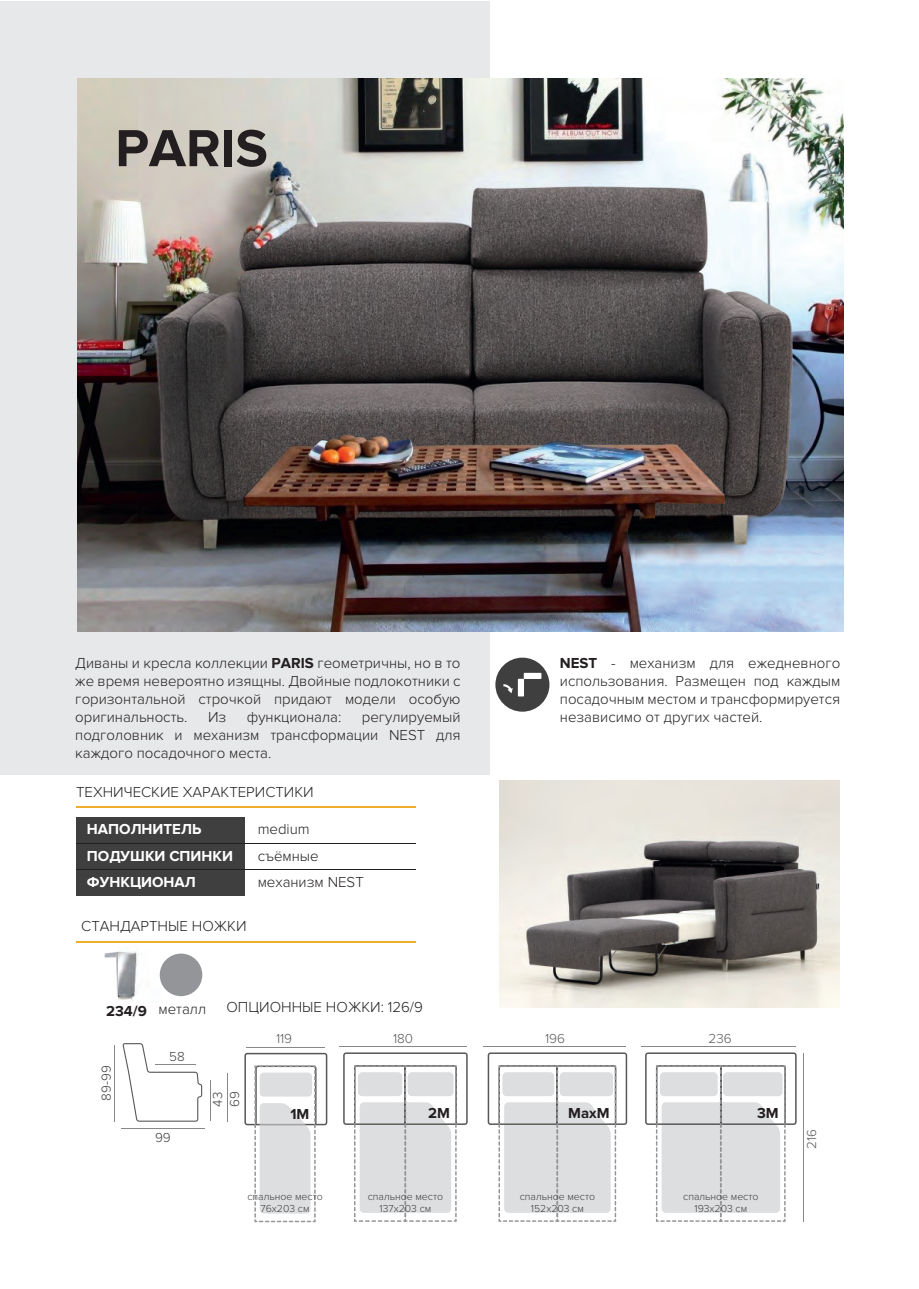
<style>
.page{position:relative;width:919px;height:1289px;background:#fff}
.page>*{position:absolute;margin:0;border:0;box-sizing:border-box;transform-origin:0 0}
.t1{font:700 54px "Proxima Nova";color:#231f20}
.t2{font:300 15px/18px "Proxima Nova";color:#231f20;text-align:justify}
.t3{font:700 15px "Proxima Nova";color:#fff}
.t4{font:700 15px "Proxima Nova";color:#231f20}
.t5{font:300 13.5px "Proxima Nova";color:#58595b}
.t6{font:300 13.5px/17.1px "Proxima Nova";color:#3f3f40}
.t7{font:300 10.5px/12.6px "Proxima Nova";color:#3f3f40;text-align:center}
.s1{font-weight:700}
</style>
<div class="page">
<div style="left:0;top:1px;width:489px;height:773px;background:#e7e8e9"></div>
<img style="left:78px;top:79px;width:765px;height:552px">
<hr style="left:76px;top:940px;width:340px;height:2px;background:#efae2a">
<div style="left:76px;top:817px;width:168px;height:26px;background:#3f3f40"></div>
<hr style="left:76px;top:806px;width:340px;height:2px;background:#efae2a">
<div style="left:76px;top:843px;width:168px;height:27px;background:#3f3f40"></div>
<div style="left:76px;top:869px;width:168px;height:26px;background:#3f3f40"></div>
<hr style="left:76px;top:843px;width:340px;height:1px;background:#231f20">
<hr style="left:76px;top:869px;width:340px;height:1px;background:#231f20">
<div style="left:495px;top:657px;width:54px;height:54px;background:#3f3f40;border-radius:50%"></div>
<div style="left:523px;top:673px;width:18px;height:6px;background:#fff"></div>
<div style="left:518px;top:678px;width:6px;height:18px;background:#fff"></div>
<svg style="left:503px;top:684px;width:9px;height:9px"></svg>
<img style="left:104px;top:951px;width:57px;height:50px">
<div style="left:160px;top:953px;width:42px;height:43px;background:#939598;border-radius:50%"></div>
<img style="left:499px;top:780px;width:340px;height:227px">
<hr style="left:121px;top:1127px;width:84px;height:1px;background:#898888">
<hr style="left:114px;top:1044px;width:1px;height:77px;background:#898888">
<hr style="left:210px;top:1080px;width:1px;height:41px;background:#898888">
<hr style="left:227px;top:1073px;width:1px;height:48px;background:#898888">
<svg style="left:123px;top:1043px;width:79px;height:78px"></svg>
<hr style="left:339px;top:1046px;width:128px;height:1px;background:#898888">
<svg style="left:343px;top:1052px;width:124px;height:169px"></svg>
<div style="left:358px;top:1072px;width:44px;height:24px;background:#dddee0;border-radius:4px"></div>
<div style="left:407px;top:1072px;width:46px;height:24px;background:#dddee0;border-radius:4px"></div>
<hr style="left:483px;top:1046px;width:143px;height:1px;background:#898888">
<svg style="left:487px;top:1052px;width:140px;height:169px"></svg>
<div style="left:502px;top:1072px;width:52px;height:24px;background:#dddee0;border-radius:4px"></div>
<div style="left:559px;top:1072px;width:54px;height:24px;background:#dddee0;border-radius:4px"></div>
<hr style="left:641px;top:1046px;width:154px;height:1px;background:#898888">
<svg style="left:645px;top:1052px;width:151px;height:169px"></svg>
<div style="left:659px;top:1072px;width:58px;height:24px;background:#dddee0;border-radius:4px"></div>
<div style="left:723px;top:1072px;width:59px;height:24px;background:#dddee0;border-radius:4px"></div>
<hr style="left:247px;top:1046px;width:78px;height:1px;background:#898888">
<svg style="left:244px;top:1052px;width:83px;height:170px"></svg>
<hr style="left:803px;top:1053px;width:1px;height:168px;background:#898888">
<h1 class="t1" style="left:115px;top:117px;width:154px">PARIS</h1>
<p class="t2" style="left:75px;top:654px;width:387px">Диваны и кресла коллекции <span class="s1">PARIS</span> геометричны, но в то же время невероятно изящны. Двойные подлокотники с горизонтальной строчкой придают модели особую оригинальность.</p>
<p class="t2" style="left:208px;top:708px;width:20px">Из</p>
<p class="t2" style="left:247px;top:708px;width:96px">функционала:</p>
<p class="t2" style="left:75px;top:708px;width:387px;text-indent:286px">регулируемый подголовник и механизм трансформации NEST для каждого посадочного места.</p>
<p class="t2" style="left:76px;top:782px;width:239px">ТЕХНИЧЕСКИЕ ХАРАКТЕРИСТИКИ</p>
<p class="t3" style="left:87px;top:820px;width:116px">НАПОЛНИТЕЛЬ</p>
<p class="t2" style="left:258px;top:820px;width:54px">medium</p>
<p class="t3" style="left:87px;top:847px;width:147px">ПОДУШКИ СПИНКИ</p>
<p class="t2" style="left:258px;top:846px;width:63px">съёмные</p>
<p class="t3" style="left:87px;top:873px;width:110px">ФУНКЦИОНАЛ</p>
<p class="t2" style="left:258px;top:872px;width:108px">механизм NEST</p>
<p class="t2" style="left:81px;top:916px;width:167px">СТАНДАРТНЫЕ НОЖКИ</p>
<p class="t2" style="left:106px;top:999px;width:102px"><span class="s1">234/9</span> металл</p>
<p class="t6" style="left:98px;top:1100px;width:37px;rotate:-90deg">89-99</p>
<p class="t6" style="left:169px;top:1048px;width:17px">58</p>
<p class="t6" style="left:155px;top:1128px;width:17px">99</p>
<p class="t2" style="left:226px;top:998px;width:198px">ОПЦИОННЫЕ НОЖКИ: 126/9</p>
<p class="t6" style="left:209px;top:1106px;width:17px;rotate:-90deg">43<br>69</p>
<p class="t5" style="left:276px;top:1030px;width:18px">119</p>
<p class="t4" style="left:290px;top:1104px;width:20px">1M</p>
<p class="t5" style="left:393px;top:1030px;width:22px">180</p>
<p class="t4" style="left:428px;top:1104px;width:23px">2M</p>
<p class="t2" style="left:560px;top:654px;width:282px"><span class="s1">NEST</span> - механизм для ежедневного использования. Размещен под каждым посадочным местом и трансформируется независимо от других частей.</p>
<p class="t5" style="left:545px;top:1030px;width:21px">196</p>
<p class="t4" style="left:568px;top:1104px;width:43px">MaxM</p>
<p class="t5" style="left:708px;top:1030px;width:25px">236</p>
<p class="t4" style="left:757px;top:1104px;width:23px">3M</p>
<p class="t5" style="left:803px;top:1149px;width:21px;rotate:-90deg">216</p>
<p class="t7" style="left:247px;top:1189px;width:77px">спальное место<br>76х203 см</p>
<p class="t7" style="left:367px;top:1189px;width:77px">спальное место<br>137х203 см</p>
<p class="t7" style="left:519px;top:1189px;width:77px">спальное место<br>152х203 см</p>
<p class="t7" style="left:683px;top:1189px;width:77px">спальное место<br>193х203 см</p>
</div>
